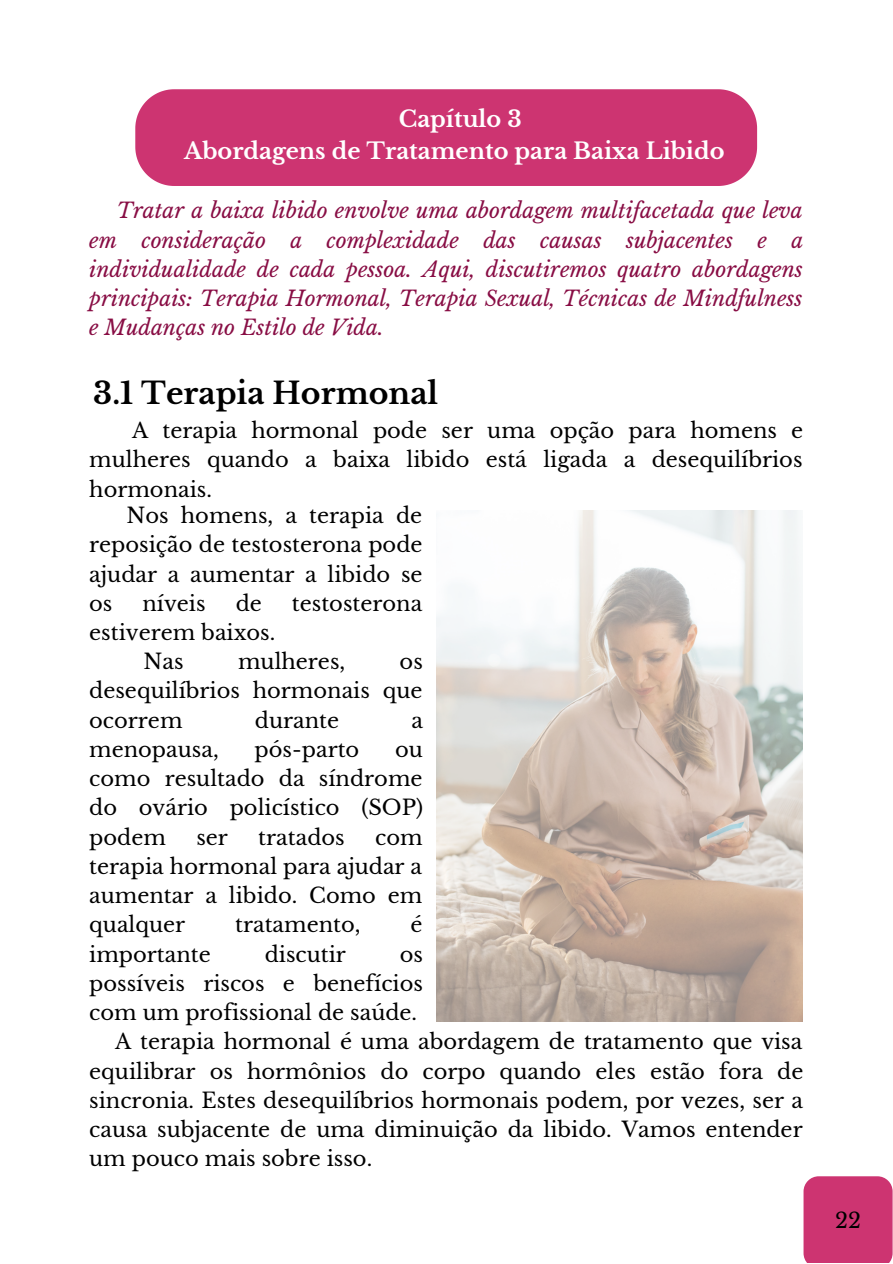
<style>
.page{position:relative;width:893px;height:1264px;background:#fff}
.page>*{position:absolute;margin:0;border:0;box-sizing:border-box;transform-origin:0 0}
.t1{font:700 30px "Libre Baskerville";color:#000}
.t2{font:700 22.5px "Libre Baskerville";color:#fff}
.t3{font:21px/29.2px "Libre Baskerville";color:#000;text-align:justify}
.t4{font:italic 21px/29.2px "Libre Baskerville";color:#880d44;text-align:justify}
</style>
<div class="page">
<div style="left:803px;top:1176px;width:89px;height:86px;background:#cd3471"></div>
<div style="left:135px;top:89px;width:622px;height:97px;background:#cd3471"></div>
<img style="left:436px;top:511px;width:366px;height:510px">
<p class="t2" style="left:399px;top:105px;width:124px">Capítulo 3</p>
<p class="t2" style="left:184px;top:137px;width:542px">Abordagens de Tratamento para Baixa Libido</p>
<p class="t4" style="left:89px;top:196px;width:715px;text-indent:28px">Tratar a baixa libido envolve uma abordagem multifacetada que leva em consideração a complexidade das causas subjacentes e a individualidade de cada pessoa. Aqui, discutiremos quatro abordagens principais: Terapia Hormonal, Terapia Sexual, Técnicas de Mindfulness e Mudanças no Estilo de Vida.</p>
<p class="t1" style="left:93px;top:375px;width:346px">3.1 Terapia Hormonal</p>
<p class="t3" style="left:89px;top:416px;width:715px;text-indent:43px">A terapia hormonal pode ser uma opção para homens e mulheres quando a baixa libido está ligada a desequilíbrios hormonais.</p>
<p class="t3" style="left:89px;top:501px;width:335px;text-indent:37px">Nos homens, a terapia de reposição de testosterona pode ajudar a aumentar a libido se os</p>
<p class="t3" style="left:142px;top:588px;width:65px">níveis</p>
<p class="t3" style="left:236px;top:588px;width:28px">de</p>
<p class="t3" style="left:292px;top:588px;width:132px">testosterona</p>
<p class="t3" style="left:89px;top:618px;width:188px">estiverem baixos.</p>
<p class="t3" style="left:144px;top:647px;width:42px">Nas</p>
<p class="t3" style="left:238px;top:647px;width:109px">mulheres,</p>
<p class="t3" style="left:89px;top:647px;width:335px;text-indent:310px">os desequilíbrios hormonais que ocorrem</p>
<p class="t3" style="left:255px;top:705px;width:86px">durante</p>
<p class="t3" style="left:411px;top:705px;width:13px">a</p>
<p class="t3" style="left:89px;top:735px;width:131px">menopausa,</p>
<p class="t3" style="left:254px;top:735px;width:106px">pós-parto</p>
<p class="t3" style="left:89px;top:735px;width:335px;text-indent:306px">ou como resultado da síndrome do ovário policístico (SOP) podem</p>
<p class="t3" style="left:196px;top:822px;width:33px">ser</p>
<p class="t3" style="left:258px;top:822px;width:88px">tratados</p>
<p class="t3" style="left:89px;top:822px;width:335px;text-indent:286px">com terapia hormonal para ajudar a aumentar a libido. Como em qualquer</p>
<p class="t3" style="left:235px;top:910px;width:127px">tratamento,</p>
<p class="t3" style="left:410px;top:910px;width:14px">é</p>
<p class="t3" style="left:89px;top:939px;width:123px">importante</p>
<p class="t3" style="left:265px;top:939px;width:83px">discutir</p>
<p class="t3" style="left:89px;top:939px;width:335px;text-indent:310px">os possíveis riscos e benefícios com um profissional de saúde.</p>
<p class="t3" style="left:89px;top:1027px;width:715px;text-indent:26px">A terapia hormonal é uma abordagem de tratamento que visa equilibrar os hormônios do corpo quando eles estão fora de sincronia. Estes desequilíbrios hormonais podem, por vezes, ser a causa subjacente de uma diminuição da libido. Vamos entender um pouco mais sobre isso.</p>
<p class="t3" style="left:835px;top:1205px;width:27px">22</p>
</div>
